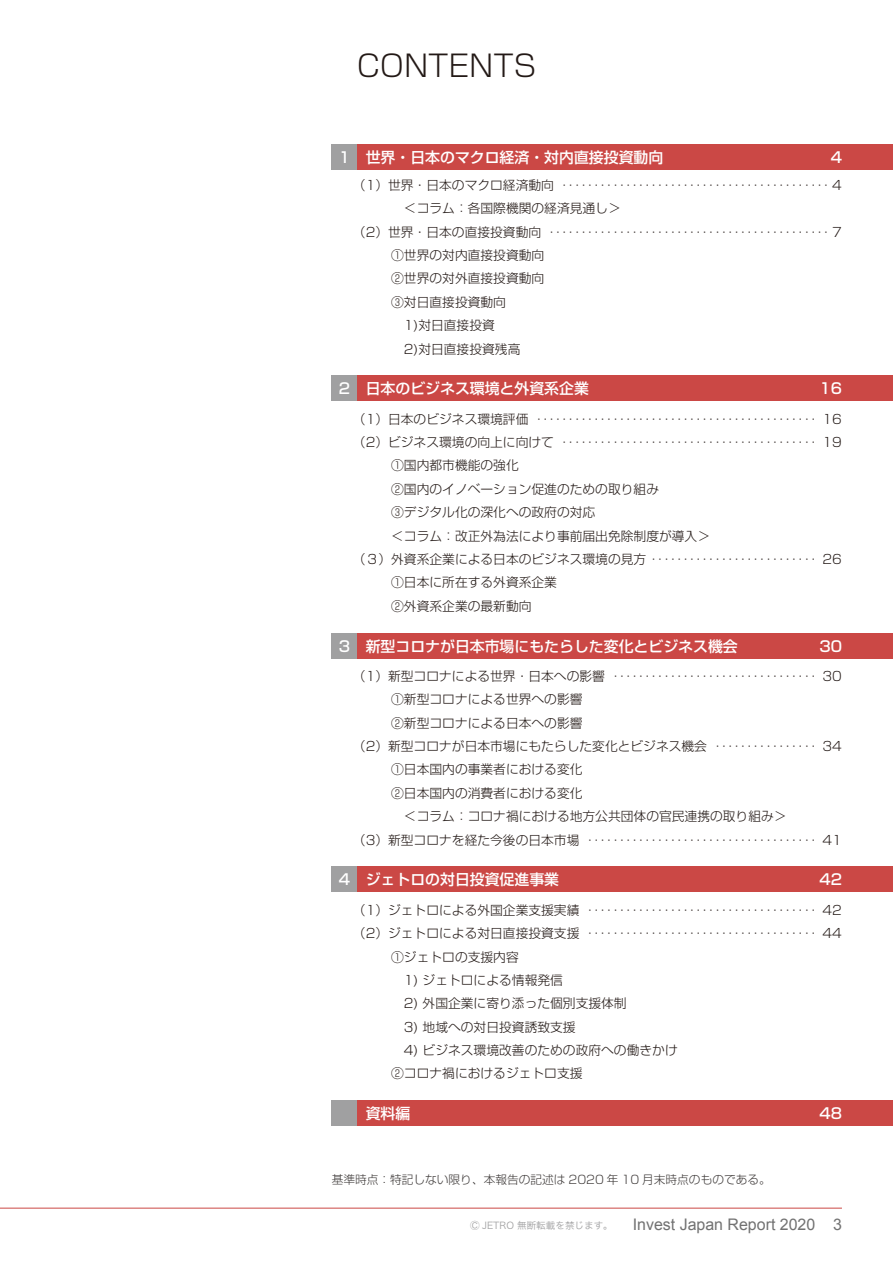
<style>
.page{position:relative;width:893px;height:1263px;background:#fff}
.page>*{position:absolute;margin:0;border:0;box-sizing:border-box;transform-origin:0 0}
.t1{font:300 29.7px "Shin Go Pro";color:#231916}
.t2{font:15.9px "Arial";color:#727272}
.t3{font:500 14.85px "Shin Go Pro";color:#fff}
.t4{font:300 12.75px/23.4px "Shin Go Pro";color:#231916}
.t5{font:300 11.7px "Shin Go Pro";color:#3f3b3a}
.t6{font:9.6px "Hiragino Sans W3";color:#a0a0a1}
</style>
<div class="page">
<hr style="left:0;top:1208px;width:842px;height:1px;background:#cb4845">
<div style="left:357px;top:145px;width:536px;height:25px;background:#cb4845"></div>
<div style="left:332px;top:145px;width:25px;height:25px;background:#a0a0a1"></div>
<div style="left:357px;top:866px;width:536px;height:26px;background:#cb4845"></div>
<div style="left:332px;top:866px;width:25px;height:26px;background:#a0a0a1"></div>
<div style="left:357px;top:1100px;width:536px;height:26px;background:#cb4845"></div>
<div style="left:332px;top:1100px;width:25px;height:26px;background:#a0a0a1"></div>
<div style="left:357px;top:634px;width:536px;height:25px;background:#cb4845"></div>
<div style="left:332px;top:634px;width:25px;height:25px;background:#a0a0a1"></div>
<div style="left:357px;top:375px;width:536px;height:26px;background:#cb4845"></div>
<div style="left:332px;top:375px;width:25px;height:26px;background:#a0a0a1"></div>
<h1 class="t1" style="left:357px;top:42px;width:181px">CONTENTS</h1>
<p class="t3" style="left:339px;top:145px;width:326px">1 世界・日本のマクロ経済・対内直接投資動向</p>
<p class="t3" style="left:831px;top:145px;width:13px">4</p>
<p class="t4" style="left:353px;top:172px;width:490px">（1）世界・日本のマクロ経済動向 ‥‥‥‥‥‥‥‥‥‥‥‥‥‥‥‥‥‥‥‥‥ 4</p>
<p class="t4" style="left:404px;top:195px;width:218px">＜コラム：各国際機関の経済見通し＞</p>
<p class="t4" style="left:353px;top:218px;width:490px">（2）世界・日本の直接投資動向 ‥‥‥‥‥‥‥‥‥‥‥‥‥‥‥‥‥‥‥‥‥‥ 7</p>
<p class="t4" style="left:391px;top:242px;width:155px">①世界の対内直接投資動向</p>
<p class="t4" style="left:391px;top:265px;width:155px">②世界の対外直接投資動向</p>
<p class="t4" style="left:391px;top:289px;width:116px">③対日直接投資動向</p>
<p class="t4" style="left:404px;top:312px;width:92px">1)対日直接投資</p>
<p class="t4" style="left:404px;top:335px;width:118px">2)対日直接投資残高</p>
<p class="t3" style="left:339px;top:376px;width:252px">2 日本のビジネス環境と外資系企業</p>
<p class="t3" style="left:819px;top:376px;width:24px">16</p>
<p class="t4" style="left:353px;top:406px;width:490px">（1）日本のビジネス環境評価 ‥‥‥‥‥‥‥‥‥‥‥‥‥‥‥‥‥‥‥‥‥‥ 16</p>
<p class="t4" style="left:353px;top:429px;width:490px">（2）ビジネス環境の向上に向けて ‥‥‥‥‥‥‥‥‥‥‥‥‥‥‥‥‥‥‥‥ 19</p>
<p class="t4" style="left:391px;top:452px;width:129px">①国内都市機能の強化</p>
<p class="t4" style="left:391px;top:476px;width:269px">②国内のイノベーション促進のための取り組み</p>
<p class="t4" style="left:391px;top:499px;width:206px">③デジタル化の深化への政府の対応</p>
<p class="t4" style="left:391px;top:522px;width:320px">＜コラム：改正外為法により事前届出免除制度が導入＞</p>
<p class="t4" style="left:353px;top:546px;width:490px">（３）外資系企業による日本のビジネス環境の見方 ‥‥‥‥‥‥‥‥‥‥‥‥‥ 26</p>
<p class="t4" style="left:391px;top:569px;width:167px">①日本に所在する外資系企業</p>
<p class="t4" style="left:391px;top:593px;width:142px">②外資系企業の最新動向</p>
<p class="t3" style="left:339px;top:634px;width:400px">3 新型コロナが日本市場にもたらした変化とビジネス機会</p>
<p class="t3" style="left:819px;top:634px;width:24px">30</p>
<p class="t4" style="left:353px;top:663px;width:490px">（1）新型コロナによる世界・日本への影響 ‥‥‥‥‥‥‥‥‥‥‥‥‥‥‥‥ 30</p>
<p class="t4" style="left:391px;top:686px;width:193px">①新型コロナによる世界への影響</p>
<p class="t4" style="left:391px;top:710px;width:193px">②新型コロナによる日本への影響</p>
<p class="t4" style="left:353px;top:733px;width:490px">（2）新型コロナが日本市場にもたらした変化とビジネス機会 ‥‥‥‥‥‥‥‥ 34</p>
<p class="t4" style="left:391px;top:756px;width:193px">①日本国内の事業者における変化</p>
<p class="t4" style="left:391px;top:780px;width:193px">②日本国内の消費者における変化</p>
<p class="t4" style="left:404px;top:803px;width:384px">＜コラム：コロナ禍における地方公共団体の官民連携の取り組み＞</p>
<p class="t4" style="left:353px;top:826px;width:490px">（3）新型コロナを経た今後の日本市場 ‥‥‥‥‥‥‥‥‥‥‥‥‥‥‥‥‥‥ 41</p>
<p class="t3" style="left:339px;top:867px;width:222px">4 ジェトロの対日投資促進事業</p>
<p class="t3" style="left:819px;top:867px;width:24px">42</p>
<p class="t4" style="left:353px;top:897px;width:490px">（1）ジェトロによる外国企業支援実績 ‥‥‥‥‥‥‥‥‥‥‥‥‥‥‥‥‥‥ 42</p>
<p class="t4" style="left:353px;top:920px;width:490px">（2）ジェトロによる対日直接投資支援 ‥‥‥‥‥‥‥‥‥‥‥‥‥‥‥‥‥‥ 44</p>
<p class="t4" style="left:391px;top:943px;width:129px">①ジェトロの支援内容</p>
<p class="t4" style="left:404px;top:967px;width:160px">1) ジェトロによる情報発信</p>
<p class="t4" style="left:404px;top:990px;width:224px">2) 外国企業に寄り添った個別支援体制</p>
<p class="t4" style="left:404px;top:1013px;width:173px">3) 地域への対日投資誘致支援</p>
<p class="t4" style="left:391px;top:1037px;width:288px;text-indent:13px">4) ビジネス環境改善のための政府への働きかけ<br>②コロナ禍におけるジェトロ支援</p>
<p class="t3" style="left:366px;top:1101px;width:46px">資料編</p>
<p class="t3" style="left:819px;top:1101px;width:24px">48</p>
<p class="t5" style="left:332px;top:1170px;width:441px">基準時点：特記しない限り、本報告の記述は 2020 年 10 月末時点のものである。</p>
<p class="t2" style="left:633px;top:1214px;width:211px">Invest Japan Report 2020 3</p>
<p class="t6" style="left:470px;top:1217px;width:144px">Ⓒ JETRO 無断転載を禁じます。</p>
</div>
